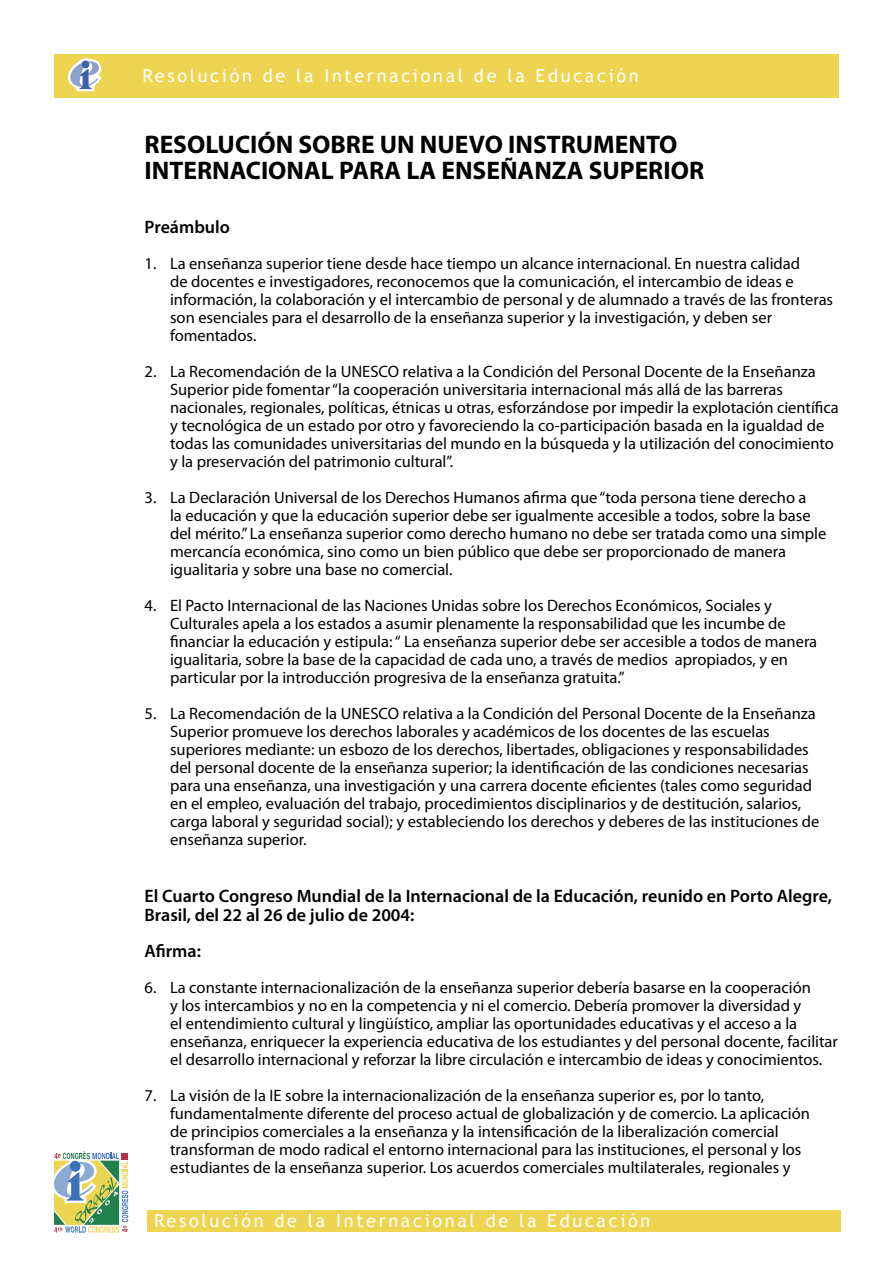
<style>
.page{position:relative;width:893px;height:1263px;background:#fff}
.page>*{position:absolute;margin:0;border:0;box-sizing:border-box;transform-origin:0 0}
.t1{font:700 25.5px/25.5px "Myriad Pro";color:#000}
.t2{font:600 18px/19.5px "Myriad Pro";color:#000}
.t3{font:18px "Trebuchet MS";letter-spacing:.15em;color:#fff}
.t4{font:16.5px/18px "Myriad Pro";color:#000}
</style>
<div class="page">
<div style="left:147px;top:1210px;width:693px;height:22px;background:#edd451"></div>
<div style="left:54px;top:54px;width:785px;height:43px;background:#edd451"></div>
<svg style="left:68px;top:58px;width:34px;height:34px"></svg>
<svg style="left:54px;top:1151px;width:74px;height:82px"></svg>
<p class="t3" style="left:142px;top:65px;width:498px">Resolución de la Internacional de la Educación</p>
<h1 class="t1" style="left:145px;top:132px;width:561px">RESOLUCIÓN SOBRE UN NUEVO INSTRUMENTO<br>INTERNACIONAL PARA LA ENSEÑANZA SUPERIOR</h1>
<p class="t2" style="left:145px;top:217px;width:87px">Preámbulo</p>
<p class="t4" style="left:170px;top:254px;width:665px;text-indent:-26px">1. La enseñanza superior tiene desde hace tiempo un alcance internacional. En nuestra calidad<br>de docentes e investigadores, reconocemos que la comunicación, el intercambio de ideas e información, la colaboración y el intercambio de personal y de alumnado a través de las fronteras son esenciales para el desarrollo de la enseñanza superior y la investigación, y deben ser fomentados.</p>
<p class="t4" style="left:170px;top:362px;width:670px;text-indent:-26px">2. La Recomendación de la UNESCO relativa a la Condición del Personal Docente de la Enseñanza Superior pide fomentar “la cooperación universitaria internacional más allá de las barreras nacionales, regionales, políticas, étnicas u otras, esforzándose por impedir la explotación científica y tecnológica de un estado por otro y favoreciendo la co-participación basada en la igualdad de todas las comunidades universitarias del mundo en la búsqueda y la utilización del conocimiento y la preservación del patrimonio cultural”.</p>
<p class="t4" style="left:170px;top:488px;width:658px;text-indent:-26px">3. La Declaración Universal de los Derechos Humanos afirma que “toda persona tiene derecho a<br>la educación y que la educación superior debe ser igualmente accesible a todos, sobre la base del mérito.” La enseñanza superior como derecho humano no debe ser tratada como una simple mercancía económica, sino como un bien público que debe ser proporcionado de manera igualitaria y sobre una base no comercial.</p>
<p class="t4" style="left:170px;top:596px;width:649px;text-indent:-26px">4. El Pacto Internacional de las Naciones Unidas sobre los Derechos Económicos, Sociales y Culturales apela a los estados a asumir plenamente la responsabilidad que les incumbe de financiar la educación y estipula: “ La enseñanza superior debe ser accesible a todos de manera igualitaria, sobre la base de la capacidad de cada uno, a través de medios apropiados, y en particular por la introducción progresiva de la enseñanza gratuita.”</p>
<p class="t4" style="left:170px;top:704px;width:651px;text-indent:-26px">5. La Recomendación de la UNESCO relativa a la Condición del Personal Docente de la Enseñanza Superior promueve los derechos laborales y académicos de los docentes de las escuelas superiores mediante: un esbozo de los derechos, libertades, obligaciones y responsabilidades del personal docente de la enseñanza superior; la identificación de las condiciones necesarias para una enseñanza, una investigación y una carrera docente eficientes (tales como seguridad en el empleo, evaluación del trabajo, procedimientos disciplinarios y de destitución, salarios, carga laboral y seguridad social); y estableciendo los derechos y deberes de las instituciones de enseñanza superior.</p>
<p class="t2" style="left:145px;top:886px;width:689px">El Cuarto Congreso Mundial de la Internacional de la Educación, reunido en Porto Alegre,<br>Brasil, del 22 al 26 de julio de 2004:</p>
<p class="t2" style="left:145px;top:942px;width:58px">Afirma:</p>
<p class="t4" style="left:170px;top:979px;width:669px;text-indent:-26px">6. La constante internacionalización de la enseñanza superior debería basarse en la cooperación<br>y los intercambios y no en la competencia y ni el comercio. Debería promover la diversidad y<br>el entendimiento cultural y lingüístico, ampliar las oportunidades educativas y el acceso a la enseñanza, enriquecer la experiencia educativa de los estudiantes y del personal docente, facilitar el desarrollo internacional y reforzar la libre circulación e intercambio de ideas y conocimientos.</p>
<p class="t4" style="left:170px;top:1087px;width:641px;text-indent:-26px">7. La visión de la IE sobre la internacionalización de la enseñanza superior es, por lo tanto, fundamentalmente diferente del proceso actual de globalización y de comercio. La aplicación de principios comerciales a la enseñanza y la intensificación de la liberalización comercial transforman de modo radical el entorno internacional para las instituciones, el personal y los estudiantes de la enseñanza superior. Los acuerdos comerciales multilaterales, regionales y</p>
<p class="t3" style="left:154px;top:1209px;width:498px">Resolución de la Internacional de la Educación</p>
</div>
